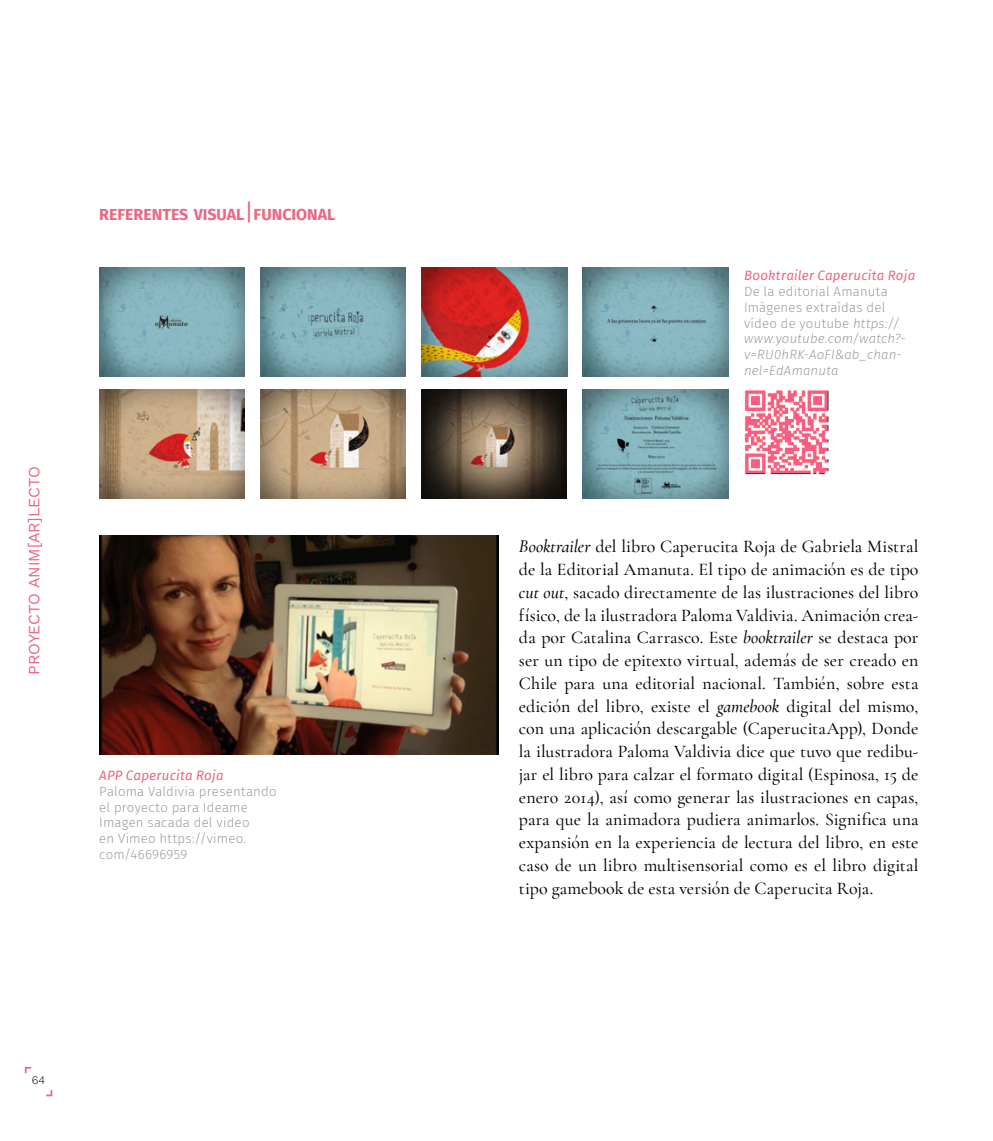
<style>
.page{position:relative;width:993px;height:1141px;background:#fff}
.page>*{position:absolute;margin:0;border:0;box-sizing:border-box;transform-origin:0 0}
.t1{font:500 17.85px/22.8px "Cormorant Garamond";letter-spacing:.005em;color:#000;text-align:justify}
.t2{font:700 15.92px "Fira Sans";color:#ec6581}
.t3{font:15.75px "Work Sans";color:#ec6581}
.t4{font:italic 200 13.3px/15.8px "Fira Sans";letter-spacing:.015em;color:#878787}
.t5{font:200 13.3px/15.8px "Fira Sans";letter-spacing:.015em;color:#878787}
.t6{font:italic 13.3px "Fira Sans";letter-spacing:.015em;color:#ec6581}
.t7{font:11.55px "Work Sans";color:#000}
.s1{font-weight:400;font-size:22.75px}
.s2{font-style:normal}
.s3{font-style:italic}
</style>
<div class="page">
<svg style="left:24px;top:1066px;width:8px;height:8px"></svg>
<svg style="left:46px;top:1090px;width:7px;height:7px"></svg>
<img style="left:99px;top:268px;width:145px;height:109px">
<img style="left:99px;top:390px;width:145px;height:109px">
<img style="left:260px;top:268px;width:145px;height:109px">
<img style="left:260px;top:390px;width:145px;height:109px">
<img style="left:421px;top:268px;width:146px;height:109px">
<img style="left:421px;top:390px;width:145px;height:109px">
<img style="left:582px;top:268px;width:146px;height:109px">
<img style="left:582px;top:390px;width:146px;height:109px">
<img style="left:745px;top:390px;width:82px;height:84px">
<svg style="left:744px;top:391px;width:82px;height:82px"></svg>
<img style="left:99px;top:536px;width:399px;height:218px">
<p class="t2" style="left:99px;top:201px;width:237px">REFERENTES VISUAL<span class="s1">|</span>FUNCIONAL</p>
<p class="t3" style="left:22px;top:675px;width:210px;rotate:-90deg">PROYECTO ANIM[AR]LECTO</p>
<p class="t6" style="left:99px;top:765px;width:126px">APP Caperucita Roja</p>
<p class="t5" style="left:99px;top:783px;width:179px">Paloma Valdivia presentando el proyecto para Ideame<br>Imagen sacada del video<br>en Vimeo https://vimeo. com/46696959</p>
<p class="t7" style="left:32px;top:1071px;width:15px">64</p>
<p class="t6" style="left:743px;top:266px;width:173px">Booktrailer Caperucita Roja</p>
<p class="t4" style="left:743px;top:284px;width:163px"><span class="s2">De la editorial Amanuta<br>Imágenes extraídas del vídeo de youtube</span> https:// www.youtube.com/watch?- v=RU0hRK-AoFI&amp;ab_chan&shy;nel=EdAmanuta</p>
<p class="t1" style="left:519px;top:535px;width:401px"><span class="s3">Booktrailer</span> del libro Caperucita Roja de Gabriela Mistral de la Editorial Amanuta. El tipo de animación es de tipo <span class="s3">cut out</span>, sacado directamente de las ilustraciones del libro físico, de la ilustradora Paloma Valdivia. Animación crea&shy;da por Catalina Carrasco. Este <span class="s3">booktrailer</span> se destaca por ser un tipo de epitexto virtual, además de ser creado en Chile para una editorial nacional. También, sobre esta edición del libro, existe el <span class="s3">gamebook</span> digital del mismo, con una aplicación descargable (CaperucitaApp), Donde la ilustradora Paloma Valdivia dice que tuvo que redibu&shy;jar el libro para calzar el formato digital (Espinosa, 15 de enero 2014), así como generar las ilustraciones en capas, para que la animadora pudiera animarlos. Significa una expansión en la experiencia de lectura del libro, en este caso de un libro multisensorial como es el libro digital tipo gamebook de esta versión de Caperucita Roja.</p>
</div>
